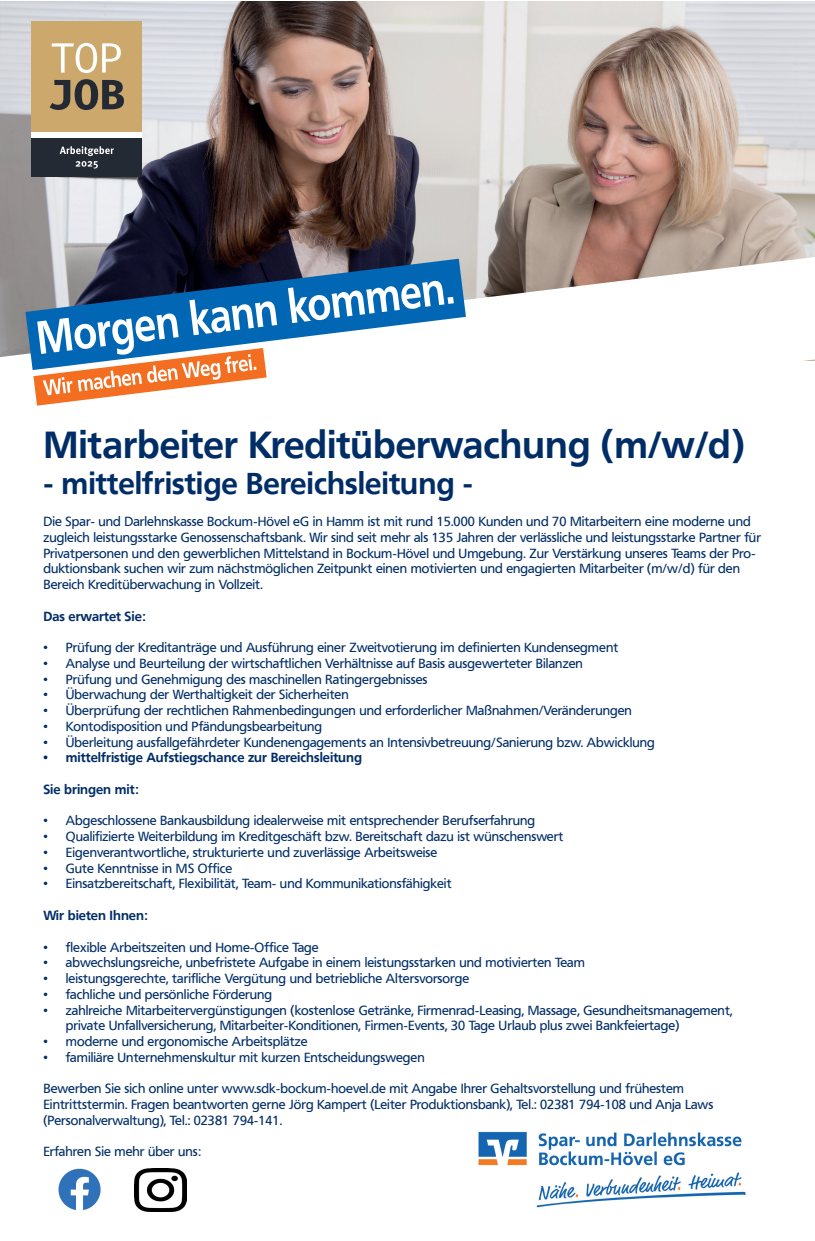
<style>
.page{position:relative;width:815px;height:1241px;background:#fff}
.page>*{position:absolute;margin:0;border:0;box-sizing:border-box;transform-origin:0 0}
.t1{font:700 37.5px "Frutiger VR";color:#002d66}
.t2{font:700 30px "Frutiger VR";color:#002d66}
.t3{font:13.12px/15.8px "Frutiger VR";color:#002d66}
.t4{font:700 13.12px "Frutiger VR";color:#002d66}
</style>
<div class="page">
<img style="left:478px;top:1131px;width:268px;height:77px">
<img style="left:0;top:2px;width:815px;height:230px">
<svg style="left:0;top:232px;width:815px;height:174px"></svg>
<svg style="left:26px;top:259px;width:440px;height:111px;background:#475c76"></svg>
<svg style="left:33px;top:280px;width:421px;height:125px"></svg>
<img style="left:58px;top:1168px;width:43px;height:42px">
<img style="left:134px;top:1168px;width:52px;height:43px">
<div style="left:32px;top:130px;width:110px;height:10px;background:#fff"></div>
<div style="left:32px;top:21px;width:110px;height:111px;background:#cda86c"></div>
<div style="left:32px;top:138px;width:110px;height:39px;background:#232a33"></div>
<svg style="left:52px;top:43px;width:69px;height:30px"></svg>
<svg style="left:50px;top:79px;width:74px;height:31px"></svg>
<svg style="left:60px;top:146px;width:54px;height:22px"></svg>
<h1 class="t1" style="left:43px;top:422px;width:703px">Mitarbeiter Kreditüberwachung (m/w/d)</h1>
<h2 class="t2" style="left:43px;top:465px;width:431px">- mittelfristige Bereichsleitung -</h2>
<p class="t3" style="left:43px;top:513px;width:719px">Die Spar- und Darlehnskasse Bockum-Hövel eG in Hamm ist mit rund 15.000 Kunden und 70 Mitarbeitern eine moderne und zugleich leistungsstarke Genossenschaftsbank. Wir sind seit mehr als 135 Jahren der verlässliche und leistungsstarke Partner für Privatpersonen und den gewerblichen Mittelstand in Bockum-Hövel und Umgebung. Zur Verstärkung unseres Teams der Pro&shy;duktionsbank suchen wir zum nächstmöglichen Zeitpunkt einen motivierten und engagierten Mitarbeiter (m/w/d) für den Bereich Kreditüberwachung in Vollzeit.</p>
<p class="t4" style="left:43px;top:608px;width:104px">Das erwartet Sie:</p>
<p class="t3" style="left:43px;top:639px;width:576px">• Prüfung der Kreditanträge und Ausführung einer Zweitvotierung im definierten Kundensegment</p>
<p class="t3" style="left:43px;top:655px;width:541px">• Analyse und Beurteilung der wirtschaftlichen Verhältnisse auf Basis ausgewerteter Bilanzen</p>
<p class="t3" style="left:43px;top:671px;width:386px">• Prüfung und Genehmigung des maschinellen Ratingergebnisses</p>
<p class="t3" style="left:43px;top:687px;width:307px">• Überwachung der Werthaltigkeit der Sicherheiten</p>
<p class="t3" style="left:43px;top:702px;width:590px">• Überprüfung der rechtlichen Rahmenbedingungen und erforderlicher Maßnahmen/Veränderungen</p>
<p class="t3" style="left:43px;top:718px;width:280px">• Kontodisposition und Pfändungsbearbeitung</p>
<p class="t3" style="left:43px;top:734px;width:613px">• Überleitung ausfallgefährdeter Kundenengagements an Intensivbetreuung/Sanierung bzw. Abwicklung</p>
<p class="t4" style="left:43px;top:749px;width:320px">• mittelfristige Aufstiegschance zur Bereichsleitung</p>
<p class="t4" style="left:43px;top:781px;width:97px">Sie bringen mit:</p>
<p class="t3" style="left:43px;top:813px;width:493px">• Abgeschlossene Bankausbildung idealerweise mit entsprechender Berufserfahrung</p>
<p class="t3" style="left:43px;top:828px;width:521px">• Qualifizierte Weiterbildung im Kreditgeschäft bzw. Bereitschaft dazu ist wünschenswert</p>
<p class="t3" style="left:43px;top:844px;width:395px">• Eigenverantwortliche, strukturierte und zuverlässige Arbeitsweise</p>
<p class="t3" style="left:43px;top:860px;width:190px">• Gute Kenntnisse in MS Office</p>
<p class="t3" style="left:43px;top:876px;width:410px">• Einsatzbereitschaft, Flexibilität, Team- und Kommunikationsfähigkeit</p>
<p class="t4" style="left:43px;top:907px;width:106px">Wir bieten Ihnen:</p>
<p class="t3" style="left:43px;top:939px;width:277px">• flexible Arbeitszeiten und Home-Office Tage</p>
<p class="t3" style="left:43px;top:954px;width:543px">• abwechslungsreiche, unbefristete Aufgabe in einem leistungsstarken und motivierten Team</p>
<p class="t3" style="left:43px;top:970px;width:427px">• leistungsgerechte, tarifliche Vergütung und betriebliche Altersvorsorge</p>
<p class="t3" style="left:43px;top:986px;width:230px">• fachliche und persönliche Förderung</p>
<p class="t3" style="left:66px;top:1002px;width:668px;text-indent:-22px">• zahlreiche Mitarbeitervergünstigungen (kostenlose Getränke, Firmenrad-Leasing, Massage, Gesundheitsmanagement, private Unfallversicherung, Mitarbeiter-Konditionen, Firmen-Events, 30 Tage Urlaub plus zwei Bankfeiertage)</p>
<p class="t3" style="left:43px;top:1033px;width:266px">• moderne und ergonomische Arbeitsplätze</p>
<p class="t3" style="left:43px;top:1049px;width:383px">• familiäre Unternehmenskultur mit kurzen Entscheidungswegen</p>
<p class="t3" style="left:43px;top:1080px;width:672px">Bewerben Sie sich online unter www.sdk-bockum-hoevel.de mit Angabe Ihrer Gehaltsvorstellung und frühestem<br>Eintrittstermin. Fragen beantworten gerne Jörg Kampert (Leiter Produktionsbank), Tel.: 02381 794-108 und Anja Laws (Personalverwaltung), Tel.: 02381 794-141.</p>
<p class="t3" style="left:43px;top:1143px;width:159px">Erfahren Sie mehr über uns:</p>
</div>
